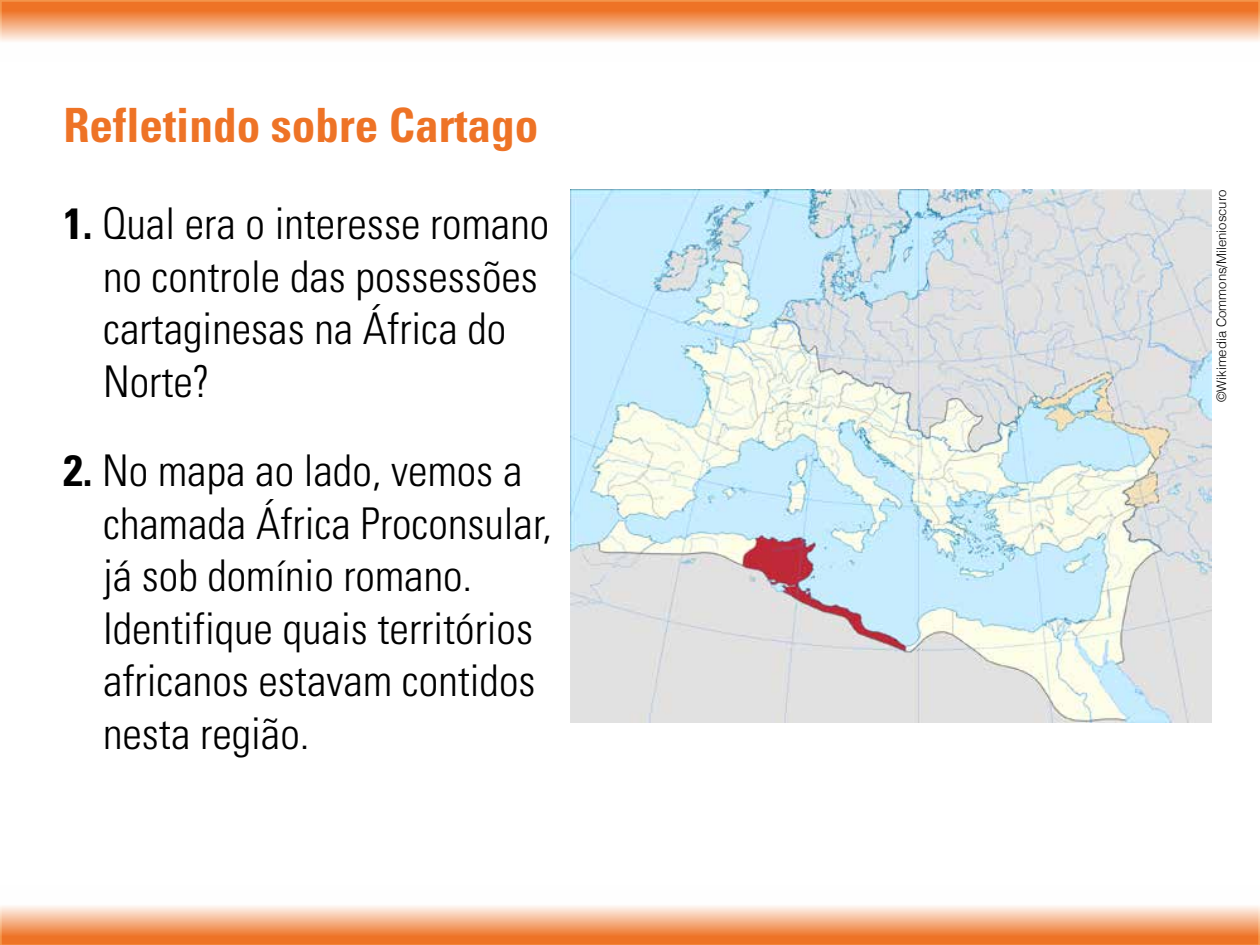
<style>
.page{position:relative;width:1260px;height:945px;background:#fff}
.page>*{position:absolute;margin:0;border:0;box-sizing:border-box;transform-origin:0 0}
.t1{font:700 condensed 47.25px "Univers LT Std";color:#ee7326}
.t2{font:300 condensed 43.75px/52.5px "Univers LT Std";color:#000}
.t3{font:300 13.12px "Helvetica";color:#000}
.s1{font-weight:700}
</style>
<div class="page">
<svg style="left:0;top:0;width:1260px;height:42px;background:#f4a675"></svg>
<svg style="left:0;top:906px;width:1260px;height:39px;background:#f4a676"></svg>
<img style="left:570px;top:190px;width:642px;height:533px">
<p class="t1" style="left:63px;top:96px;width:477px">Refletindo sobre Cartago</p>
<p class="t2" style="left:103px;top:198px;width:448px;text-indent:-40px"><span class="s1">1.</span> Qual era o interesse romano no controle das possessões cartaginesas na África do<br>Norte?</p>
<p class="t2" style="left:103px;top:445px;width:450px;text-indent:-40px"><span class="s1">2.</span> No mapa ao lado, vemos a chamada África Proconsular, já sob domínio romano.<br>Identifique quais territórios africanos estavam contidos nesta região.</p>
<p class="t3" style="left:1210px;top:402px;width:214px;rotate:-90deg">©Wikimedia Commons/Milenioscuro</p>
</div>
